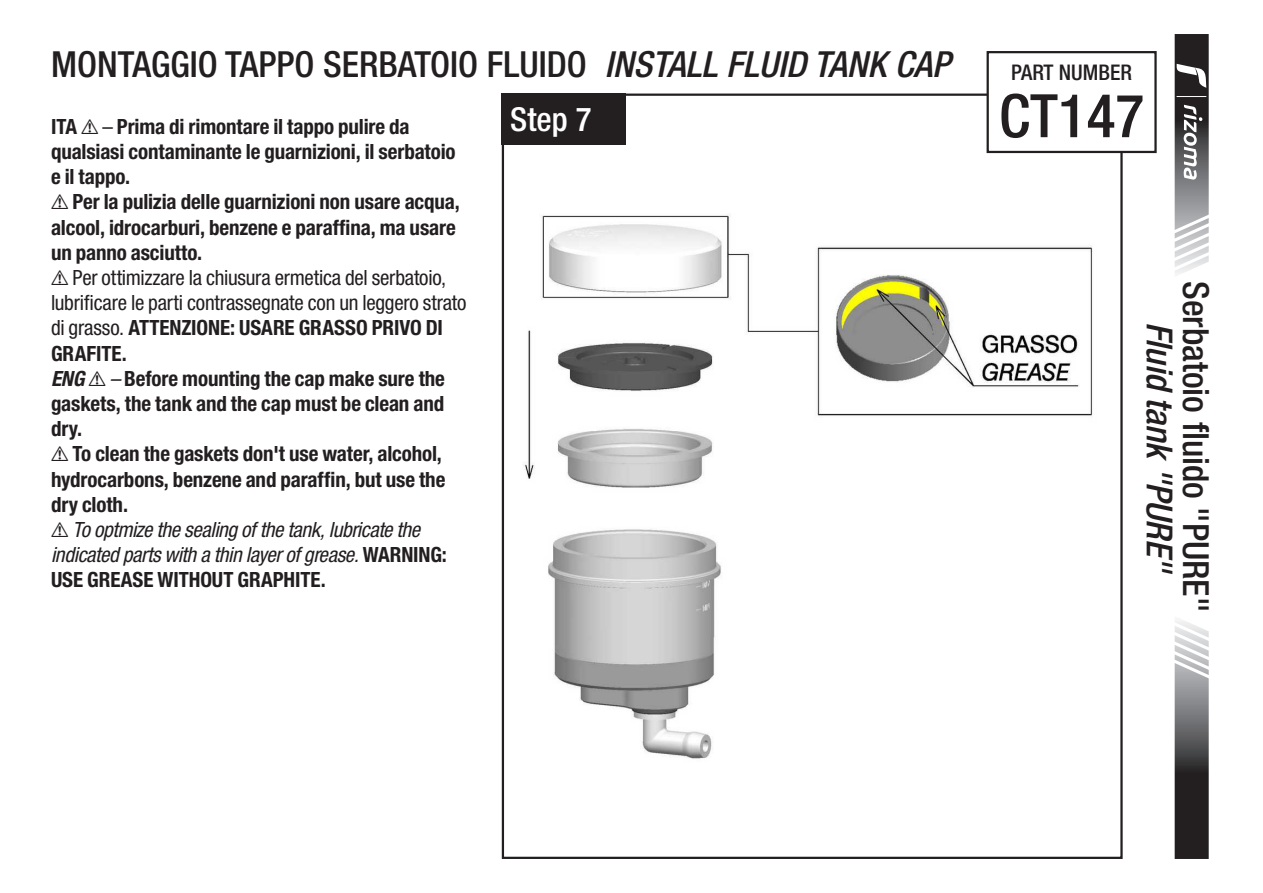
<style>
.page{position:relative;width:1263px;height:893px;background:#fff}
.page>*{position:absolute;margin:0;border:0;box-sizing:border-box;transform-origin:0 0}
.t1{font:500 condensed 60px "Helvetica Neue LT Std";color:#231f20}
.t2{font:500 condensed 36px "Helvetica Neue LT Std";color:#231f20}
.t3{font:italic 500 condensed 36px "Helvetica Neue LT Std";color:#231f20}
.t4{font:500 condensed 33px "Helvetica Neue LT Std";color:#fff}
.t5{font:500 condensed 21.6px "Helvetica Neue LT Std";color:#231f20}
.t6{font:700 condensed 21px/25.2px "Helvetica Neue LT Std";letter-spacing:-.005em;color:#231f20}
.s1{font-style:italic}
.s2{font-family:"Hazard";font-weight:400;font-stretch:normal}
.s3{font-weight:400}
.s4{font-weight:400;font-style:italic}
</style>
<div class="page">
<img style="left:524px;top:215px;width:569px;height:544px">
<div style="left:502px;top:94px;width:124px;height:51px;background:#231f20"></div>
<svg style="left:1174px;top:620px;width:35px;height:239px;background:#706f70"></svg>
<svg style="left:1174px;top:34px;width:35px;height:240px"></svg>
<div style="left:986px;top:51px;width:171px;height:102px;border:2px solid #231f20"></div>
<h2 class="t2" style="left:51px;top:42px;width:901px">MONTAGGIO TAPPO SERBATOIO FLUIDO <span class="s1">INSTALL FLUID TANK CAP</span></h2>
<p class="t6" style="left:51px;top:113px;width:360px">ITA <span class="s2">!</span> <span class="s3">–</span> Prima di rimontare il tappo pulire da</p>
<h3 class="t4" style="left:510px;top:99px;width:83px">Step 7</h3>
<p class="t6" style="left:51px;top:139px;width:417px">qualsiasi contaminante le guarnizioni, il serbatoio e il tappo.<br><span class="s2">!</span> Per la pulizia delle guarnizioni non usare acqua, alcool, idrocarburi, benzene e paraffina, ma usare un panno asciutto.<br><span class="s2">!</span> <span class="s3">Per ottimizzare la chiusura ermetica del serbatoio, lubrificare le parti contrassegnate con un leggero strato di grasso.</span> ATTENZIONE: USARE GRASSO PRIVO DI GRAFITE.<br><span class="s1">ENG</span> <span class="s2">!</span> <span class="s4">–</span> Before mounting the cap make sure the gaskets, the tank and the cap must be clean and dry.<br><span class="s2">!</span> To clean the gaskets don't use water, alcohol, hydrocarbons, benzene and paraffin, but use the dry cloth.<br><span class="s2">!</span> <span class="s4">To optmize the sealing of the tank, lubricate the indicated parts with a thin layer of grease.</span> WARNING:<br>USE GREASE WITHOUT GRAPHITE.</p>
<p class="t5" style="left:1011px;top:59px;width:122px">PART NUMBER</p>
<h1 class="t1" style="left:999px;top:80px;width:147px">CT147</h1>
<h2 class="t3" style="left:1181px;top:322px;width:254px;rotate:90deg">Fluid tank "PURE"</h2>
<h2 class="t2" style="left:1217px;top:281px;width:333px;rotate:90deg">Serbatoio fluido "PURE"</h2>
</div>
